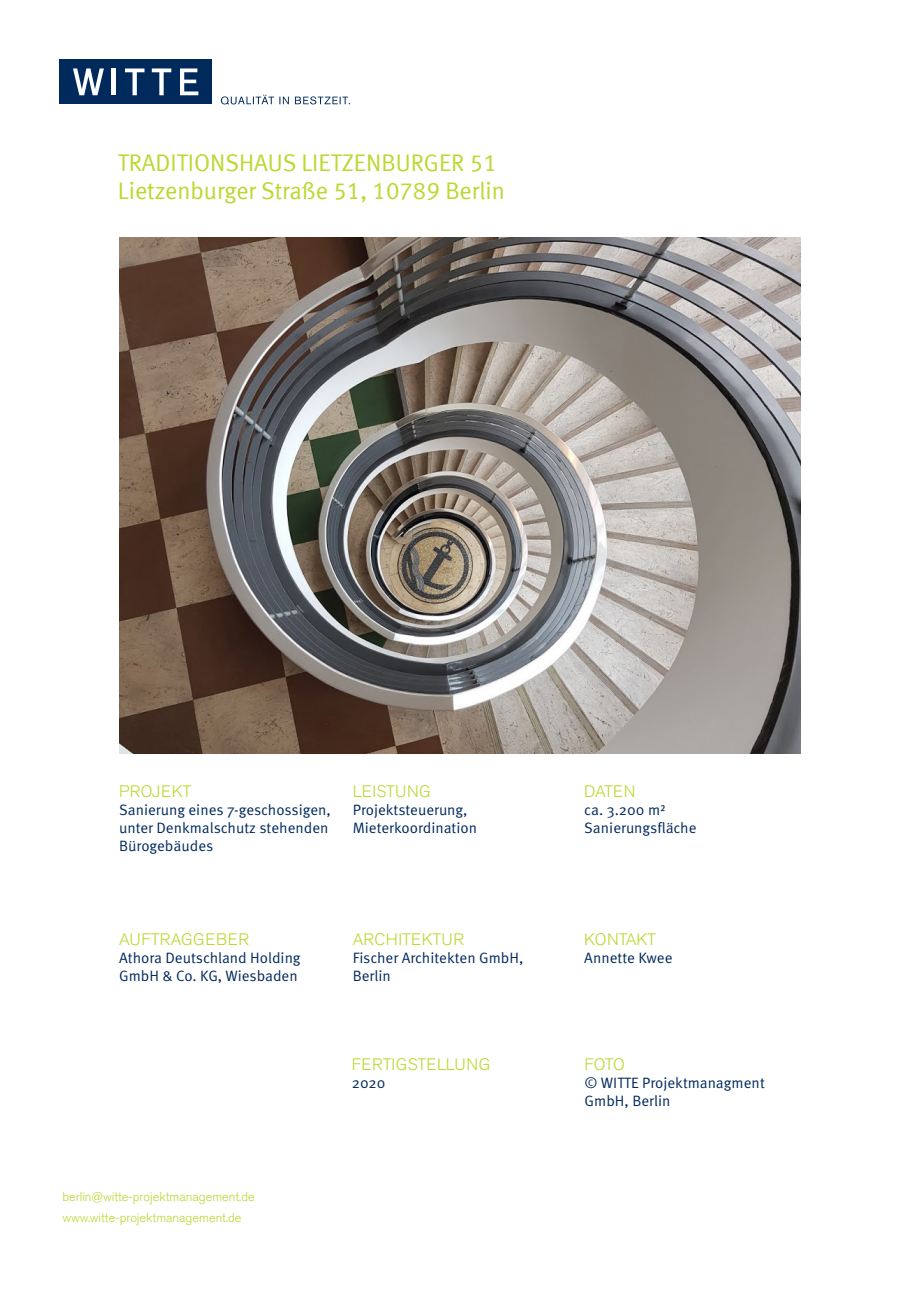
<style>
.page{position:relative;width:919px;height:1289px;background:#fff}
.page>*{position:absolute;margin:0;border:0;box-sizing:border-box;transform-origin:0 0}
.t1{font:24px/28.8px "Meta Normal LF";color:#bed630}
.t2{font:300 16.5px "Akzidenz Grotesk Pro";letter-spacing:.02em;color:#bed630}
.t3{font:300 16.5px "Akzidenz Grotesk Pro";color:#bed630}
.t4{font:15px/18px "Meta OT";color:#00295c}
.t5{font:300 12.75px/21px "Akzidenz Grotesk Pro";color:#bed630}
</style>
<div class="page">
<img style="left:119px;top:237px;width:681px;height:516px">
<div style="left:60px;top:60px;width:152px;height:44px;background:#00295c"></div>
<hr style="left:112px;top:68px;width:4px;height:27px;background:#fff">
<svg style="left:125px;top:68px;width:19px;height:27px"></svg>
<svg style="left:152px;top:68px;width:19px;height:27px"></svg>
<svg style="left:180px;top:68px;width:18px;height:27px"></svg>
<svg style="left:73px;top:68px;width:31px;height:27px"></svg>
<svg style="left:221px;top:95px;width:129px;height:10px"></svg>
<h1 class="t1" style="left:118px;top:147px;width:388px">TRADITIONSHAUS LIETZENBURGER 51<br>Lietzenburger Straße 51, 10789 Berlin</h1>
<p class="t2" style="left:119px;top:780px;width:74px">PROJEKT</p>
<p class="t4" style="left:119px;top:801px;width:213px">Sanierung eines 7-geschossigen, unter Denkmalschutz stehenden<br>Bürogebäudes</p>
<p class="t2" style="left:353px;top:780px;width:80px">LEISTUNG</p>
<p class="t4" style="left:353px;top:801px;width:126px">Projektsteuerung,<br>Mieterkoordination</p>
<p class="t2" style="left:119px;top:928px;width:132px">AUFTRAGGEBER</p>
<p class="t4" style="left:119px;top:949px;width:183px">Athora Deutschland Holding<br>GmbH &amp; Co. KG, Wiesbaden</p>
<p class="t3" style="left:353px;top:928px;width:113px">ARCHITEKTUR</p>
<p class="t4" style="left:353px;top:949px;width:172px">Fischer Architekten GmbH,<br>Berlin</p>
<p class="t2" style="left:351px;top:1053px;width:140px">FERTIGSTELLUNG</p>
<p class="t4" style="left:351px;top:1074px;width:35px">2020</p>
<p class="t5" style="left:62px;top:1185px;width:194px">berlin@witte-projektmanagement.de www.witte-projektmanagement.de</p>
<p class="t3" style="left:584px;top:780px;width:53px">DATEN</p>
<p class="t4" style="left:584px;top:801px;width:114px">ca. 3.200 m²<br>Sanierungsfläche</p>
<p class="t3" style="left:584px;top:928px;width:73px">KONTAKT</p>
<p class="t4" style="left:584px;top:949px;width:90px">Annette Kwee</p>
<p class="t3" style="left:584px;top:1053px;width:42px">FOTO</p>
<p class="t4" style="left:584px;top:1074px;width:182px">© WITTE Projektmanagment<br>GmbH, Berlin</p>
</div>
